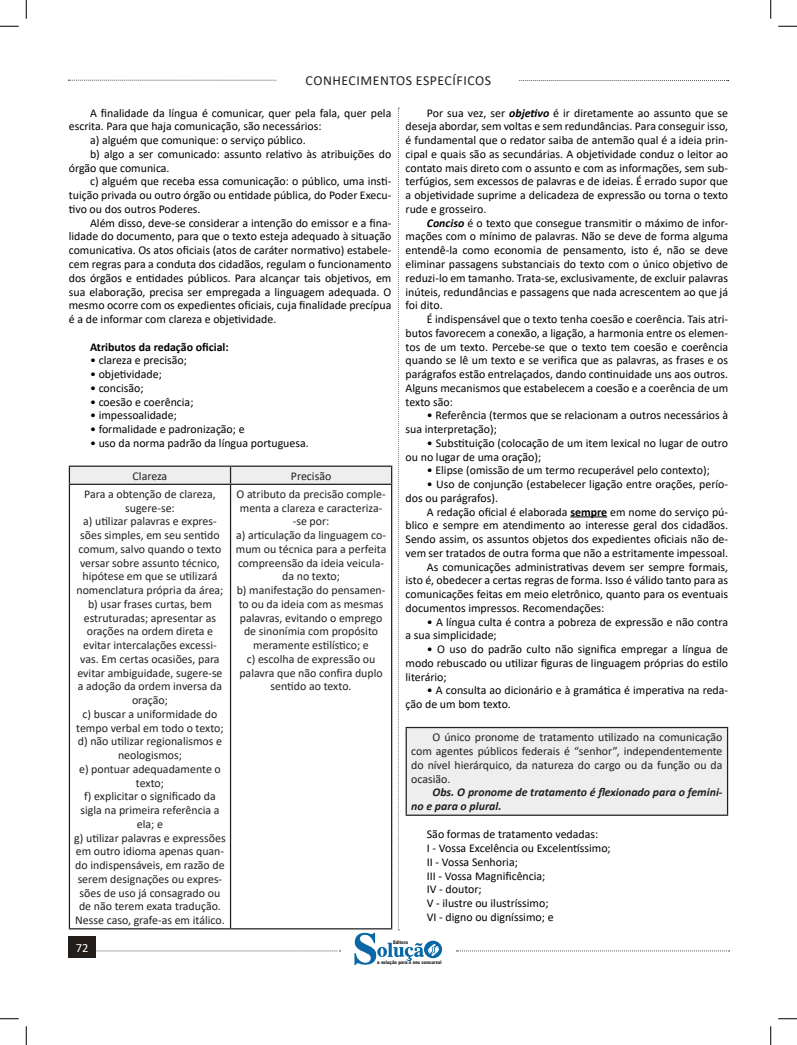
<style>
.page{position:relative;width:797px;height:1045px;background:#fff}
.page>*{position:absolute;margin:0;border:0;box-sizing:border-box;transform-origin:0 0}
.t1{font:13.75px "Calibri";letter-spacing:.04em;color:#231f20}
.t2{font:12.5px "Calibri";color:#fff}
.t3{font:11.88px/13.8px "Calibri";color:#000;text-align:justify}
.INDICE{font:11.88px/13.8px "Calibri";color:#231f20;text-align:center}
.t4{font:italic 700 11.88px/13.8px "Calibri";color:#231f20}
.t5{font:700 11.88px "Calibri";color:#000}
.t6{font:900 5px "Arial";color:#231f20;scale:.76 1}
.s1{font-weight:700;font-style:italic}
.s2{font-weight:700}
</style>
<div class="page">
<svg style="left:68px;top:80px;width:209px;height:1px"></svg>
<svg style="left:519px;top:80px;width:209px;height:1px"></svg>
<svg style="left:456px;top:950px;width:273px;height:1px"></svg>
<div style="left:68px;top:936px;width:28px;height:22px;background:#241e1b"></div>
<svg style="left:69px;top:108px;width:373px;height:857px"></svg>
<hr style="left:69px;top:484px;width:161px;height:1px;background:#231f20">
<hr style="left:69px;top:485px;width:1px;height:443px;background:#231f20">
<hr style="left:230px;top:484px;width:162px;height:1px;background:#231f20">
<hr style="left:230px;top:485px;width:1px;height:443px;background:#231f20">
<hr style="left:391px;top:485px;width:1px;height:443px;background:#231f20">
<hr style="left:69px;top:928px;width:161px;height:1px;background:#231f20">
<hr style="left:230px;top:928px;width:162px;height:1px;background:#231f20">
<hr style="left:570px;top:516px;width:37px;height:1px;background:#000">
<div style="left:406px;top:727px;width:321px;height:88px;background:#edeeed"></div>
<hr style="left:405px;top:727px;width:323px;height:1px;background:#231f20">
<hr style="left:405px;top:728px;width:2px;height:86px;background:#231f20">
<hr style="left:727px;top:728px;width:1px;height:86px;background:#231f20">
<hr style="left:405px;top:814px;width:323px;height:2px;background:#231f20">
<svg style="left:0;top:25px;width:19px;height:2px"></svg>
<svg style="left:778px;top:25px;width:19px;height:2px"></svg>
<svg style="left:0;top:1018px;width:19px;height:1px"></svg>
<svg style="left:778px;top:1018px;width:19px;height:1px"></svg>
<svg style="left:25px;top:0;width:2px;height:19px"></svg>
<svg style="left:25px;top:1026px;width:2px;height:19px"></svg>
<svg style="left:770px;top:0;width:1px;height:19px"></svg>
<svg style="left:770px;top:1026px;width:1px;height:19px"></svg>
<p class="t1" style="left:305px;top:71px;width:187px">CONHECIMENTOS ESPECÍFICOS</p>
<p class="t3" style="left:69px;top:106px;width:324px;text-indent:21px">A finalidade da língua é comunicar, quer pela fala, quer pela escrita. Para que haja comunicação, são necessários:</p>
<p class="t3" style="left:90px;top:133px;width:217px">a) alguém que comunique: o serviço público.</p>
<p class="t3" style="left:69px;top:147px;width:324px;text-indent:21px">b) algo a ser comunicado: assunto relativo às atribuições do órgão que comunica.</p>
<p class="t3" style="left:69px;top:174px;width:324px;text-indent:21px">c) alguém que receba essa comunicação: o público, uma insti&shy;tuição privada ou outro órgão ou entidade pública, do Poder Execu&shy;tivo ou dos outros Poderes.</p>
<p class="t3" style="left:69px;top:216px;width:324px;text-indent:21px">Além disso, deve-se considerar a intenção do emissor e a fina&shy;lidade do documento, para que o texto esteja adequado à situação comunicativa. Os atos oficiais (atos de caráter normativo) estabele&shy;cem regras para a conduta dos cidadãos, regulam o funcionamento dos órgãos e entidades públicos. Para alcançar tais objetivos, em sua elaboração, precisa ser empregada a linguagem adequada. O mesmo ocorre com os expedientes oficiais, cuja finalidade precípua é a de informar com clareza e objetividade.</p>
<p class="t5" style="left:90px;top:338px;width:140px">Atributos da redação oficial:</p>
<p class="t3" style="left:90px;top:353px;width:98px">• clareza e precisão;</p>
<p class="t3" style="left:90px;top:367px;width:73px">• objetividade;</p>
<p class="t3" style="left:90px;top:381px;width:55px">• concisão;</p>
<p class="t3" style="left:90px;top:394px;width:105px">• coesão e coerência;</p>
<p class="t3" style="left:90px;top:408px;width:88px">• impessoalidade;</p>
<p class="t3" style="left:90px;top:422px;width:156px">• formalidade e padronização; e</p>
<p class="t3" style="left:90px;top:436px;width:220px">• uso da norma padrão da língua portuguesa.</p>
<p class="INDICE" style="left:133px;top:468px;width:36px">Clareza</p>
<p class="INDICE" style="left:291px;top:468px;width:42px">Precisão</p>
<p class="INDICE" style="left:84px;top:487px;width:133px">Para a obtenção de clareza, sugere-se:</p>
<p class="INDICE" style="left:76px;top:514px;width:148px">a) utilizar palavras e expres&shy;sões simples, em seu sentido comum, salvo quando o texto versar sobre assunto técnico, hipótese em que se utilizará nomenclatura própria da área;</p>
<p class="INDICE" style="left:77px;top:597px;width:147px">b) usar frases curtas, bem estruturadas; apresentar as orações na ordem direta e evitar intercalações excessi&shy;vas. Em certas ocasiões, para evitar ambiguidade, sugere-se a adoção da ordem inversa da oração;</p>
<p class="INDICE" style="left:76px;top:707px;width:149px">c) buscar a uniformidade do tempo verbal em todo o texto;</p>
<p class="INDICE" style="left:78px;top:734px;width:146px">d) não utilizar regionalismos e neologismos;</p>
<p class="INDICE" style="left:79px;top:762px;width:143px">e) pontuar adequadamente o texto;</p>
<p class="INDICE" style="left:80px;top:789px;width:141px">f) explicitar o significado da sigla na primeira referência a ela; e</p>
<p class="INDICE" style="left:74px;top:830px;width:153px">g) utilizar palavras e expressões em outro idioma apenas quan&shy;do indispensáveis, em razão de serem designações ou expres&shy;sões de uso já consagrado ou de não terem exata tradução.<br>Nesse caso, grafe-as em itálico.</p>
<p class="INDICE" style="left:236px;top:487px;width:151px">O atributo da precisão comple&shy;menta a clareza e caracteriza--se por:</p>
<p class="INDICE" style="left:236px;top:528px;width:152px">a) articulação da linguagem co&shy;mum ou técnica para a perfeita compreensão da ideia veicula&shy;da no texto;</p>
<p class="INDICE" style="left:237px;top:583px;width:150px">b) manifestação do pensamen&shy;to ou da ideia com as mesmas palavras, evitando o emprego de sinonímia com propósito meramente estilístico; e</p>
<p class="INDICE" style="left:239px;top:652px;width:145px">c) escolha de expressão ou palavra que não confira duplo sentido ao texto.</p>
<p class="t3" style="left:405px;top:106px;width:324px;text-indent:21px">Por sua vez, ser <span class="s1">objetivo</span> é ir diretamente ao assunto que se deseja abordar, sem voltas e sem redundâncias. Para conseguir isso, é fundamental que o redator saiba de antemão qual é a ideia prin&shy;cipal e quais são as secundárias. A objetividade conduz o leitor ao contato mais direto com o assunto e com as informações, sem sub&shy;terfúgios, sem excessos de palavras e de ideias. É errado supor que a objetividade suprime a delicadeza de expressão ou torna o texto rude e grosseiro.</p>
<p class="t3" style="left:405px;top:216px;width:324px;text-indent:21px"><span class="s1">Conciso</span> é o texto que consegue transmitir o máximo de infor&shy;mações com o mínimo de palavras. Não se deve de forma alguma entendê-la como economia de pensamento, isto é, não se deve eliminar passagens substanciais do texto com o único objetivo de reduzi-lo em tamanho. Trata-se, exclusivamente, de excluir palavras inúteis, redundâncias e passagens que nada acrescentem ao que já foi dito.</p>
<p class="t3" style="left:405px;top:312px;width:324px;text-indent:21px">É indispensável que o texto tenha coesão e coerência. Tais atri&shy;butos favorecem a conexão, a ligação, a harmonia entre os elemen&shy;tos de um texto. Percebe-se que o texto tem coesão e coerência quando se lê um texto e se verifica que as palavras, as frases e os parágrafos estão entrelaçados, dando continuidade uns aos outros.<br>Alguns mecanismos que estabelecem a coesão e a coerência de um texto são:</p>
<p class="t3" style="left:405px;top:408px;width:324px;text-indent:21px">• Referência (termos que se relacionam a outros necessários à sua interpretação);</p>
<p class="t3" style="left:405px;top:436px;width:324px;text-indent:21px">• Substituição (colocação de um item lexical no lugar de outro ou no lugar de uma oração);</p>
<p class="t3" style="left:427px;top:463px;width:284px">• Elipse (omissão de um termo recuperável pelo contexto);</p>
<p class="t3" style="left:405px;top:477px;width:324px;text-indent:21px">• Uso de conjunção (estabelecer ligação entre orações, perío&shy;dos ou parágrafos).</p>
<p class="t3" style="left:405px;top:504px;width:324px;text-indent:21px">A redação oficial é elaborada <span class="s2">sempre</span> em nome do serviço pú&shy;blico e sempre em atendimento ao interesse geral dos cidadãos.<br>Sendo assim, os assuntos objetos dos expedientes oficiais não de&shy;vem ser tratados de outra forma que não a estritamente impessoal.</p>
<p class="t3" style="left:405px;top:559px;width:324px;text-indent:21px">As comunicações administrativas devem ser sempre formais, isto é, obedecer a certas regras de forma. Isso é válido tanto para as comunicações feitas em meio eletrônico, quanto para os eventuais documentos impressos. Recomendações:</p>
<p class="t3" style="left:405px;top:614px;width:324px;text-indent:21px">• A língua culta é contra a pobreza de expressão e não contra a sua simplicidade;</p>
<p class="t3" style="left:405px;top:642px;width:324px;text-indent:21px">• O uso do padrão culto não significa empregar a língua de modo rebuscado ou utilizar figuras de linguagem próprias do estilo literário;</p>
<p class="t3" style="left:405px;top:683px;width:324px;text-indent:21px">• A consulta ao dicionário e à gramática é imperativa na reda&shy;ção de um bom texto.</p>
<p class="INDICE" style="left:411px;top:730px;width:313px;text-align:justify;text-indent:21px">O único pronome de tratamento utilizado na comunicação com agentes públicos federais é “senhor”, independentemente do nível hierárquico, da natureza do cargo ou da função ou da ocasião.</p>
<p class="t4" style="left:411px;top:785px;width:313px;text-indent:21px">Obs. O pronome de tratamento é flexionado para o femini&shy;no e para o plural.</p>
<p class="t3" style="left:427px;top:827px;width:173px">São formas de tratamento vedadas:</p>
<p class="t3" style="left:427px;top:841px;width:185px">I - Vossa Excelência ou Excelentíssimo;</p>
<p class="t3" style="left:427px;top:854px;width:92px">II - Vossa Senhoria;</p>
<p class="t3" style="left:427px;top:868px;width:120px">III - Vossa Magnificência;</p>
<p class="t3" style="left:427px;top:882px;width:56px">IV - doutor;</p>
<p class="t3" style="left:427px;top:896px;width:123px">V - ilustre ou ilustríssimo;</p>
<p class="t3" style="left:427px;top:909px;width:128px">VI - digno ou digníssimo; e</p>
<p class="t2" style="left:73px;top:940px;width:17px">7272</p>
<p class="t6" style="left:393px;top:939px;width:21px">Editora</p>
<p class="t6" style="left:377px;top:959px;width:86px">a solução para o seu concurso!</p>
</div>
